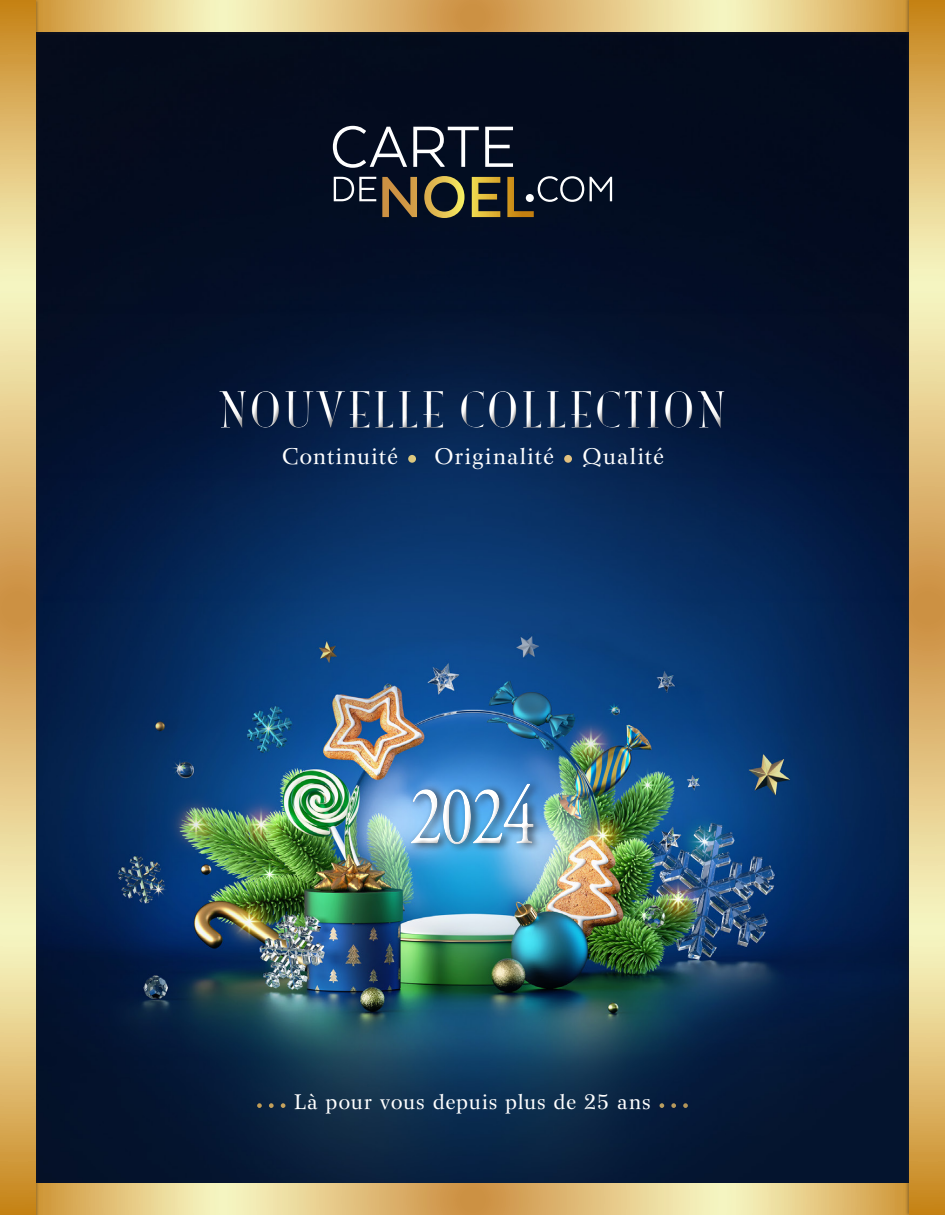
<style>
.page{position:relative;width:945px;height:1215px;background:#fff}
.page>*{position:absolute;margin:0;border:0;box-sizing:border-box;transform-origin:0 0}
.t1{font:84.3px "Adobe Garamond Pro";color:#fff;scale:.8 1}
.t2{font:45px "Mona Lisa Solid ITCTT";letter-spacing:.09em;color:#fff}
.texte{font:22.5px "Wilke";letter-spacing:.055em;color:#fff}
.texte-2{font:21px "Wilke";letter-spacing:.04em;color:#fff}
.s1{font-size:13.5px}
</style>
<div class="page">
<img style="left:39px;top:36px;width:866px;height:1147px">
<svg style="left:333px;top:126px;width:180px;height:42px"></svg>
<svg style="left:334px;top:177px;width:42px;height:24px"></svg>
<svg style="left:382px;top:176px;width:230px;height:42px;background:#474335"></svg>
<div style="left:209px;top:382px;width:523px;height:53px;background:#041839"></div>
<div style="left:211px;top:384px;width:524px;height:53px;background:#231f20;opacity:.75"></div>
<div style="left:400px;top:773px;width:142px;height:77px;background:#fff;opacity:.75"></div>
<div style="left:403px;top:777px;width:141px;height:78px;background:#231f20;opacity:.75"></div>
<div style="left:0;top:0;width:945px;height:36px;background:#0a0f1c"></div>
<svg style="left:39px;top:1px;width:866px;height:31px;background:#e3c582"></svg>
<div style="left:0;top:1183px;width:945px;height:32px;background:#231f20;opacity:.3"></div>
<svg style="left:39px;top:1184px;width:866px;height:31px;background:#e3c582"></svg>
<div style="left:0;top:0;width:39px;height:1215px;background:#231f20;opacity:.3"></div>
<svg style="left:0;top:0;width:35px;height:1215px;background:#e1c17a"></svg>
<div style="left:905px;top:0;width:40px;height:1215px;background:#231f20;opacity:.3"></div>
<svg style="left:910px;top:0;width:35px;height:1215px;background:#e1c17a"></svg>
<h2 class="t2" style="left:220px;top:384px;width:507px">NOUVELLE COLLECTION</h2>
<p class="texte" style="left:282px;top:443px;width:383px">Continuité • Originalité • Qualité</p>
<h1 class="t1" style="left:409px;top:766px;width:160px">2024</h1>
<p class="texte-2" style="left:256px;top:1089px;width:434px"><span class="s1">• • •</span> Là pour vous depuis plus de 25 ans <span class="s1">• • •</span></p>
</div>
